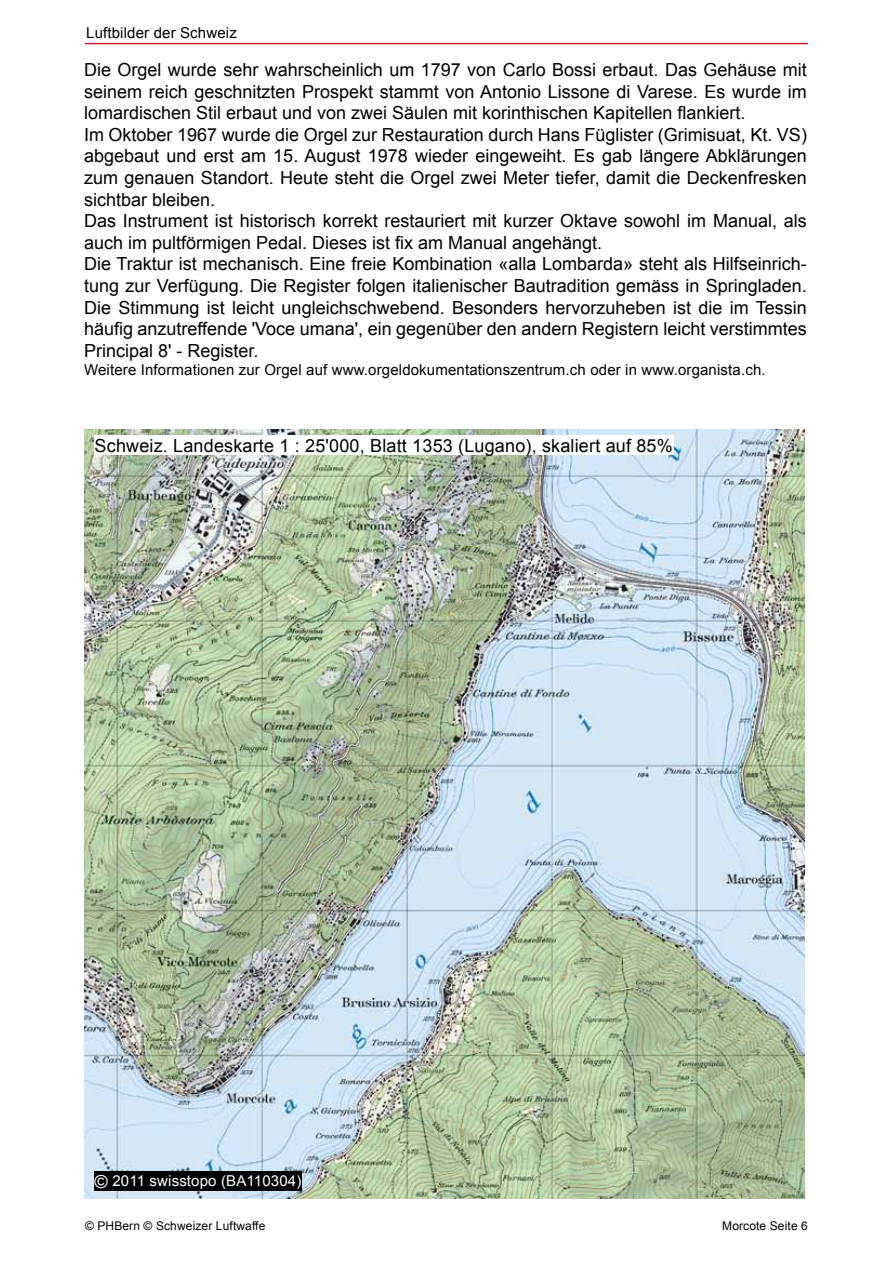
<style>
.page{position:relative;width:893px;height:1263px;background:#fff}
.page>*{position:absolute;margin:0;border:0;box-sizing:border-box;transform-origin:0 0}
.t1{font:18px/21.6px "Arial";color:#000}
.t2{font:15px "Arial";letter-spacing:.01em;color:#000}
.t3{font:15px "Arial";letter-spacing:.01em;color:#fff}
.t4{font:12px "Arial";letter-spacing:.01em;color:#000}
.s1{font-size:18px}
</style>
<div class="page">
<img style="left:84px;top:429px;width:721px;height:769px">
<div style="left:95px;top:1171px;width:207px;height:20px;background:#000"></div>
<div style="left:95px;top:436px;width:579px;height:19px;background:#fff"></div>
<hr style="left:85px;top:43px;width:723px;height:1px;background:#d2232a">
<p class="t2" style="left:86px;top:22px;width:152px">Luftbilder der Schweiz</p>
<p class="t1" style="left:84px;top:59px;width:724px">Die Orgel wurde sehr wahrscheinlich um 1797 von Carlo Bossi erbaut. Das Gehäuse mit seinem reich geschnitzten Prospekt stammt von Antonio Lissone di Varese. Es wurde im lomardischen Stil erbaut und von zwei Säulen mit korinthischen Kapitellen flankiert.<br>Im Oktober 1967 wurde die Orgel zur Restauration durch Hans Füglister (Grimisuat, Kt. VS) abgebaut und erst am 15. August 1978 wieder eingeweiht. Es gab längere Abklärungen zum genauen Standort. Heute steht die Orgel zwei Meter tiefer, damit die Deckenfresken sichtbar bleiben.<br>Das Instrument ist historisch korrekt restauriert mit kurzer Oktave sowohl im Manual, als auch im pultförmigen Pedal. Dieses ist fix am Manual angehängt.<br>Die Traktur ist mechanisch. Eine freie Kombination «alla Lombarda» steht als Hilfseinrich&shy;tung zur Verfügung. Die Register folgen italienischer Bautradition gemäss in Springladen.<br>Die Stimmung ist leicht ungleichschwebend. Besonders hervorzuheben ist die im Tessin häufig anzutreffende 'Voce umana', ein gegenüber den andern Registern leicht verstimmtes Principal 8' - Register.</p>
<p class="t2" style="left:84px;top:360px;width:683px">Weitere Informationen zur Orgel auf www.orgeldokumentationszentrum.ch oder in www.organista.ch.</p>
<p class="t1" style="left:95px;top:435px;width:580px">Schweiz. Landeskarte 1 : 25'000, Blatt 1353 (Lugano), skaliert auf 85%</p>
<p class="t3" style="left:95px;top:1171px;width:208px"><span class="s1">©</span> 2011 swisstopo (BA110304)</p>
<p class="t4" style="left:85px;top:1218px;width:182px">© PHBern © Schweizer Luftwaffe</p>
<p class="t4" style="left:722px;top:1218px;width:87px">Morcote Seite 6</p>
</div>
